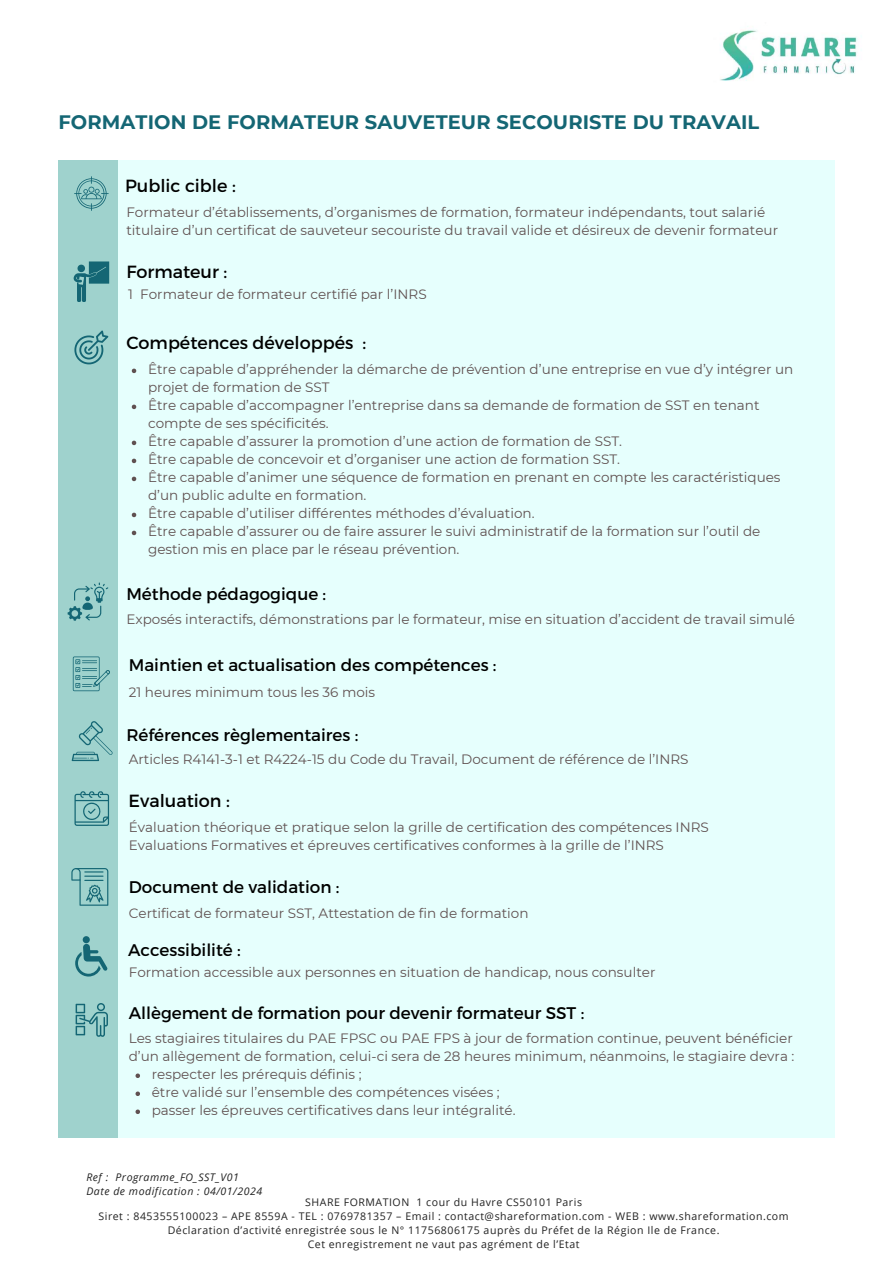
<style>
.page{position:relative;width:893px;height:1264px;background:#fff}
.page>*{position:absolute;margin:0;border:0;box-sizing:border-box;transform-origin:0 0}
.t1{font:700 19.5px "Montserrat";letter-spacing:.005em;color:#146674}
.t2{font:17.55px "Montserrat";color:#000}
.t3{font:16.8px "Montserrat";color:#000}
.t4{font:13.5px/18px "Montserrat";color:#605151}
.t5{font:10.5px/14.1px "Open Sans";letter-spacing:.05em;color:#222;text-align:center}
.t6{font:italic 10.5px/14.1px "Open Sans";letter-spacing:.05em;color:#222}
</style>
<div class="page">
<div style="left:118px;top:160px;width:717px;height:977px;background:#e6fffd"></div>
<div style="left:58px;top:160px;width:60px;height:978px;background:#9fd2cd"></div>
<svg style="left:74px;top:261px;width:35px;height:41px"></svg>
<svg style="left:74px;top:330px;width:34px;height:34px"></svg>
<svg style="left:71px;top:868px;width:37px;height:37px"></svg>
<svg style="left:74px;top:791px;width:35px;height:34px"></svg>
<svg style="left:74px;top:176px;width:35px;height:35px"></svg>
<svg style="left:73px;top:656px;width:37px;height:35px"></svg>
<svg style="left:72px;top:721px;width:41px;height:40px"></svg>
<div style="left:83px;top:936px;width:7px;height:7px;background:#146674;border-radius:50%"></div>
<svg style="left:75px;top:943px;width:33px;height:33px"></svg>
<svg style="left:68px;top:582px;width:40px;height:38px"></svg>
<svg style="left:76px;top:1003px;width:32px;height:34px"></svg>
<svg style="left:132px;top:368px;width:4px;height:5px"></svg>
<svg style="left:132px;top:404px;width:4px;height:5px"></svg>
<svg style="left:132px;top:440px;width:4px;height:5px"></svg>
<svg style="left:132px;top:458px;width:4px;height:5px"></svg>
<svg style="left:132px;top:476px;width:4px;height:5px"></svg>
<svg style="left:132px;top:512px;width:4px;height:5px"></svg>
<svg style="left:132px;top:530px;width:4px;height:5px"></svg>
<svg style="left:135px;top:1073px;width:5px;height:4px"></svg>
<svg style="left:135px;top:1091px;width:5px;height:4px"></svg>
<svg style="left:135px;top:1109px;width:5px;height:4px"></svg>
<img style="left:720px;top:26px;width:138px;height:55px">
<h1 class="t1" style="left:58px;top:110px;width:702px">FORMATION DE FORMATEUR SAUVETEUR SECOURISTE DU TRAVAIL</h1>
<p class="t2" style="left:125px;top:175px;width:112px">Public cible :</p>
<p class="t4" style="left:126px;top:203px;width:653px">Formateur d’établissements, d’organismes de formation, formateur indépendants, tout salarié titulaire d’un certificat de sauveteur secouriste du travail valide et désireux de devenir formateur</p>
<p class="t2" style="left:126px;top:260px;width:102px">Formateur :</p>
<p class="t4" style="left:128px;top:285px;width:300px">1 Formateur de formateur certifié par l’INRS</p>
<p class="t2" style="left:126px;top:331px;width:241px">Compétences développés :</p>
<p class="t4" style="left:148px;top:360px;width:646px">Être capable d’appréhender la démarche de prévention d’une entreprise en vue d’y intégrer un projet de formation de SST<br>Être capable d’accompagner l’entreprise dans sa demande de formation de SST en tenant compte de ses spécificités.<br>Être capable d’assurer la promotion d’une action de formation de SST.<br>Être capable de concevoir et d’organiser une action de formation SST.<br>Être capable d’animer une séquence de formation en prenant en compte les caractéristiques d’un public adulte en formation.<br>Être capable d’utiliser différentes méthodes d’évaluation.<br>Être capable d’assurer ou de faire assurer le suivi administratif de la formation sur l’outil de gestion mis en place par le réseau prévention.</p>
<p class="t3" style="left:126px;top:583px;width:201px">Méthode pédagogique :</p>
<p class="t4" style="left:126px;top:610px;width:670px">Exposés interactifs, démonstrations par le formateur, mise en situation d’accident de travail simulé</p>
<p class="t3" style="left:129px;top:654px;width:369px">Maintien et actualisation des compétences :</p>
<p class="t4" style="left:129px;top:683px;width:248px">21 heures minimum tous les 36 mois</p>
<p class="t3" style="left:126px;top:723px;width:233px">Références règlementaires :</p>
<p class="t4" style="left:129px;top:750px;width:561px">Articles R4141-3-1 et R4224-15 du Code du Travail, Document de référence de l’INRS</p>
<p class="t2" style="left:129px;top:788px;width:103px">Evaluation :</p>
<p class="t4" style="left:129px;top:817px;width:581px">Évaluation théorique et pratique selon la grille de certification des compétences INRS<br>Evaluations Formatives et épreuves certificatives conformes à la grille de l’INRS</p>
<p class="t3" style="left:129px;top:875px;width:212px">Document de validation :</p>
<p class="t4" style="left:129px;top:903px;width:401px">Certificat de formateur SST, Attestation de fin de formation</p>
<p class="t3" style="left:128px;top:939px;width:114px">Accessibilité :</p>
<p class="t4" style="left:129px;top:963px;width:528px">Formation accessible aux personnes en situation de handicap, nous consulter</p>
<p class="t3" style="left:129px;top:1002px;width:457px">Allègement de formation pour devenir formateur SST :</p>
<p class="t4" style="left:129px;top:1029px;width:665px">Les stagiaires titulaires du PAE FPSC ou PAE FPS à jour de formation continue, peuvent bénéficier</p>
<p class="t4" style="left:129px;top:1047px;width:667px">d’un allègement de formation, celui-ci sera de 28 heures minimum, néanmoins, le stagiaire devra :</p>
<p class="t4" style="left:152px;top:1065px;width:211px">respecter les prérequis définis ;</p>
<p class="t4" style="left:152px;top:1083px;width:349px">être validé sur l’ensemble des compétences visées ;</p>
<p class="t4" style="left:152px;top:1101px;width:365px">passer les épreuves certificatives dans leur intégralité.</p>
<p class="t6" style="left:86px;top:1169px;width:177px">Ref : Programme_FO_SST_V01<br>Date de modification : 04/01/2024</p>
<p class="t5" style="left:98px;top:1194px;width:691px">SHARE FORMATION 1 cour du Havre CS50101 Paris<br>Siret : 8453555100023 – APE 8559A - TEL : 0769781357 – Email : contact@shareformation.com - WEB : www.shareformation.com Déclaration d’activité enregistrée sous le N° 11756806175 auprès du Préfet de la Région Ile de France.<br>Cet enregistrement ne vaut pas agrément de l’Etat</p>
</div>
